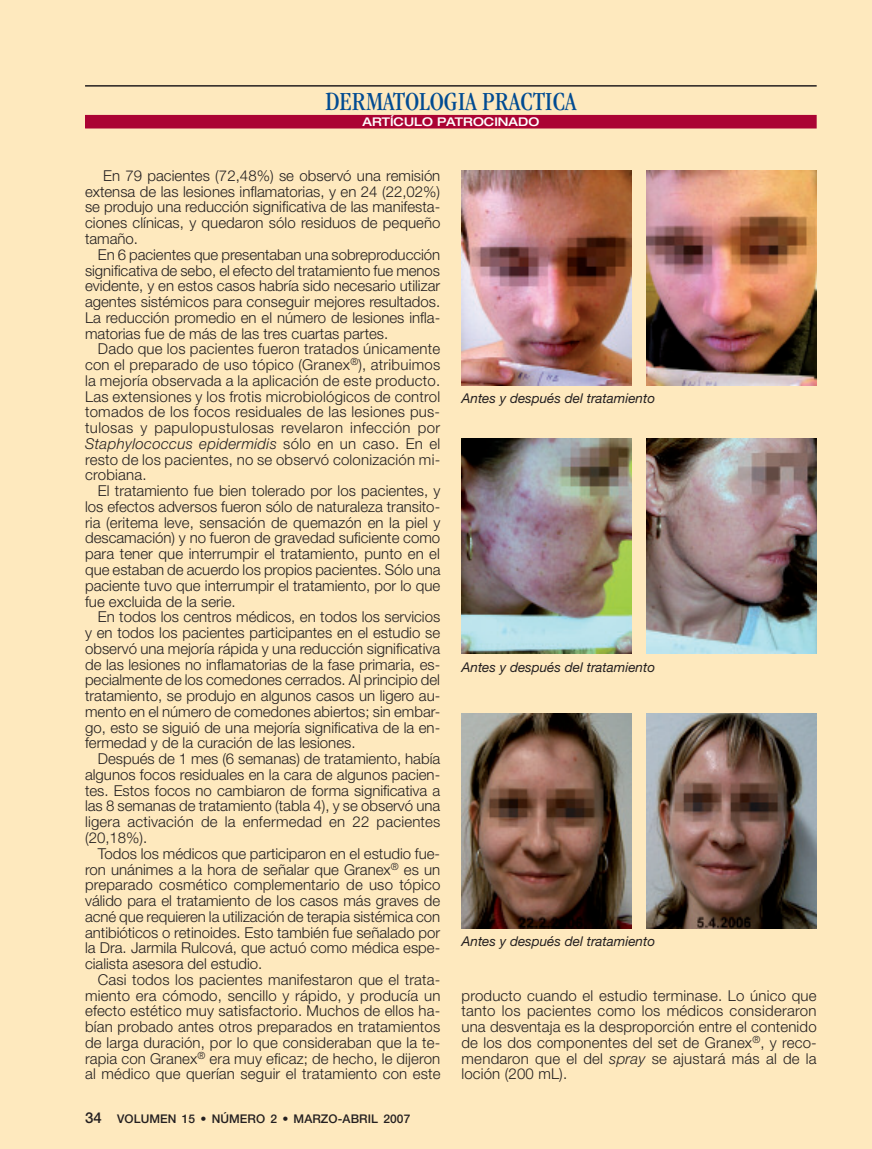
<style>
.page{position:relative;width:872px;height:1149px;background:#fff}
.page>*{position:absolute;margin:0;border:0;box-sizing:border-box;transform-origin:0 0}
.t1{font:condensed 27px "ITC Garamond Std";color:#014b92}
.t2{font:300 15px/15.8px "Helvetica Neue LT Std";color:#231f20;text-align:justify}
.t3{font:italic 13.5px "Helvetica Neue LT Std";color:#231f20}
.t4{font:500 12px "Helvetica Neue LT Std";letter-spacing:.01em;color:#231f20}
.t5{font:500 expanded 12px "Helvetica Neue LT Std";color:#fff}
.s1{font-style:italic}
.s2{font-size:15px}
</style>
<div class="page">
<div style="left:0;top:0;width:872px;height:1148px;background:#fee9be"></div>
<div style="left:86px;top:116px;width:730px;height:12px;background:#ab0333"></div>
<div style="left:85px;top:115px;width:731px;height:13px;border:2px solid #ab0333"></div>
<hr style="left:85px;top:85px;width:731px;height:2px;background:#231f20">
<img style="left:461px;top:170px;width:170px;height:215px">
<img style="left:646px;top:170px;width:170px;height:215px">
<img style="left:461px;top:438px;width:170px;height:215px">
<img style="left:646px;top:438px;width:170px;height:215px">
<img style="left:461px;top:713px;width:170px;height:214px">
<img style="left:646px;top:713px;width:170px;height:214px">
<h1 class="t1" style="left:325px;top:91px;width:253px">DERMATOLOGIA PRACTICA</h1>
<p class="t5" style="left:362px;top:117px;width:178px">ARTÍCULO PATROCINADO</p>
<p class="t2" style="left:85px;top:169px;width:357px;text-indent:18px">En 79 pacientes (72,48%) se observó una remisión extensa de las lesiones inflamatorias, y en 24 (22,02%) se produjo una reducción significativa de las manifesta&shy;ciones clínicas, y quedaron sólo residuos de pequeño tamaño.</p>
<p class="t2" style="left:85px;top:248px;width:357px;text-indent:13px">En 6 pacientes que presentaban una sobreproducción significativa de sebo, el efecto del tratamiento fue menos evidente, y en estos casos habría sido necesario utilizar agentes sistémicos para conseguir mejores resultados.<br>La reducción promedio en el número de lesiones infla&shy;matorias fue de más de las tres cuartas partes.</p>
<p class="t2" style="left:85px;top:342px;width:357px;text-indent:13px">Dado que los pacientes fueron tratados únicamente con el preparado de uso tópico (Granex<sup>®</sup>), atribuimos la mejoría observada a la aplicación de este producto.<br>Las extensiones y los frotis microbiológicos de control tomados de los focos residuales de las lesiones pus&shy;tulosas y papulopustulosas revelaron infección por <span class="s1">Staphylococcus epidermidis</span> sólo en un caso. En el resto de los pacientes, no se observó colonización mi&shy;crobiana.</p>
<p class="t2" style="left:85px;top:484px;width:357px;text-indent:13px">El tratamiento fue bien tolerado por los pacientes, y los efectos adversos fueron sólo de naturaleza transito&shy;ria (eritema leve, sensación de quemazón en la piel y descamación) y no fueron de gravedad suficiente como para tener que interrumpir el tratamiento, punto en el que estaban de acuerdo los propios pacientes. Sólo una paciente tuvo que interrumpir el tratamiento, por lo que fue excluida de la serie.</p>
<p class="t2" style="left:85px;top:610px;width:357px;text-indent:13px">En todos los centros médicos, en todos los servicios y en todos los pacientes participantes en el estudio se observó una mejoría rápida y una reducción significativa de las lesiones no inflamatorias de la fase primaria, es&shy;pecialmente de los comedones cerrados. Al principio del tratamiento, se produjo en algunos casos un ligero au&shy;mento en el número de comedones abiertos; sin embar&shy;go, esto se siguió de una mejoría significativa de la en&shy;fermedad y de la curación de las lesiones.</p>
<p class="t2" style="left:85px;top:752px;width:357px;text-indent:13px">Después de 1 mes (6 semanas) de tratamiento, había algunos focos residuales en la cara de algunos pacien&shy;tes. Estos focos no cambiaron de forma significativa a las 8 semanas de tratamiento (tabla 4), y se observó una ligera activación de la enfermedad en 22 pacientes (20,18%).</p>
<p class="t2" style="left:85px;top:846px;width:357px;text-indent:13px">Todos los médicos que participaron en el estudio fue&shy;ron unánimes a la hora de señalar que Granex<sup>®</sup> es un preparado cosmético complementario de uso tópico válido para el tratamiento de los casos más graves de acné que requieren la utilización de terapia sistémica con antibióticos o retinoides. Esto también fue señalado por la Dra. Jarmila Rulcová, que actuó como médica espe&shy;cialista asesora del estudio.</p>
<p class="t2" style="left:85px;top:972px;width:357px;text-indent:13px">Casi todos los pacientes manifestaron que el trata&shy;miento era cómodo, sencillo y rápido, y producía un efecto estético muy satisfactorio. Muchos de ellos ha&shy;bían probado antes otros preparados en tratamientos de larga duración, por lo que consideraban que la te&shy;rapia con Granex<sup>®</sup> era muy eficaz; de hecho, le dijeron al médico que querían seguir el tratamiento con este</p>
<p class="t4" style="left:85px;top:1114px;width:327px"><span class="s2">34</span> VOLUMEN 15 • NÚMERO 2 • MARZO-ABRIL 2007</p>
<p class="t3" style="left:461px;top:393px;width:195px">Antes y después del tratamiento</p>
<p class="t3" style="left:461px;top:662px;width:195px">Antes y después del tratamiento</p>
<p class="t3" style="left:461px;top:936px;width:195px">Antes y después del tratamiento</p>
<p class="t2" style="left:461px;top:988px;width:357px">producto cuando el estudio terminase. Lo único que tanto los pacientes como los médicos consideraron una desventaja es la desproporción entre el contenido de los dos componentes del set de Granex<sup>®</sup>, y reco&shy;mendaron que el del <span class="s1">spray</span> se ajustará más al de la loción (200 mL).</p>
</div>
